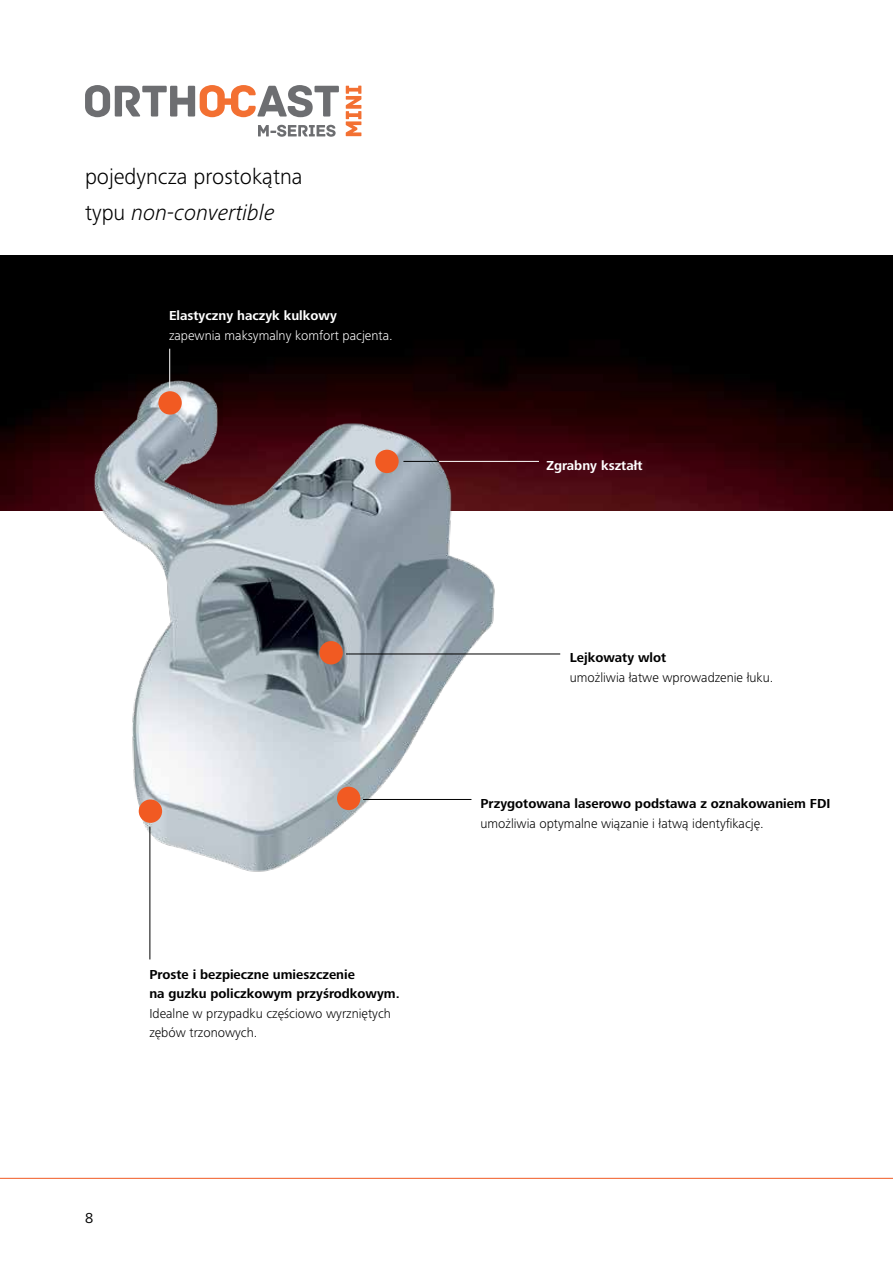
<style>
.page{position:relative;width:893px;height:1263px;background:#fff}
.page>*{position:absolute;margin:0;border:0;box-sizing:border-box;transform-origin:0 0}
.t1{font:300 22.5px/35.5px "Frutiger Next LTW1 G";color:#000}
.t2{font:15px "Frutiger Next LTW1 G";color:#000}
.t3{font:300 13.5px/19.5px "Frutiger Next LTW1 G";color:#000}
.t4{font:700 13.5px/19.5px "Frutiger Next LTW1 G";color:#000}
.t5{font:700 13.5px "Frutiger Next LTW1 G";color:#fff}
.t6{font:300 13.5px "Frutiger Next LTW1 G";color:#fff}
.s1{font-style:italic}
</style>
<div class="page">
<img style="left:0;top:255px;width:893px;height:255px">
<hr style="left:0;top:1178px;width:893px;height:1px;background:#f15a22">
<svg style="left:85px;top:85px;width:254px;height:32px"></svg>
<svg style="left:258px;top:125px;width:78px;height:12px"></svg>
<svg style="left:346px;top:86px;width:15px;height:50px"></svg>
<img style="left:85px;top:355px;width:425px;height:546px">
<hr style="left:150px;top:826px;width:1px;height:133px;background:#000">
<hr style="left:169px;top:349px;width:1px;height:39px;background:#fff">
<hr style="left:363px;top:799px;width:108px;height:1px;background:#000">
<hr style="left:438px;top:461px;width:101px;height:1px;background:#fff">
<hr style="left:403px;top:461px;width:36px;height:1px;background:#000">
<hr style="left:346px;top:654px;width:214px;height:1px;background:#000">
<div style="left:158px;top:391px;width:24px;height:24px;background:#f15a22;border-radius:50%"></div>
<div style="left:375px;top:450px;width:24px;height:23px;background:#f15a22;border-radius:50%"></div>
<div style="left:319px;top:641px;width:24px;height:23px;background:#f15a22;border-radius:50%"></div>
<div style="left:337px;top:787px;width:23px;height:23px;background:#f15a22;border-radius:50%"></div>
<div style="left:139px;top:799px;width:23px;height:24px;background:#f15a22;border-radius:50%"></div>
<h1 class="t1" style="left:85px;top:159px;width:219px">pojedyncza prostokątna typu <span class="s1">non-convertible</span></h1>
<p class="t5" style="left:169px;top:308px;width:169px">Elastyczny haczyk kulkowy</p>
<p class="t6" style="left:169px;top:327px;width:225px">zapewnia maksymalny komfort pacjenta.</p>
<p class="t4" style="left:149px;top:965px;width:252px">Proste i bezpieczne umieszczenie<br>na guzku policzkowym przyśrodkowym.</p>
<p class="t3" style="left:149px;top:1003px;width:243px">Idealne w przypadku częściowo wyrzniętych zębów trzonowych.</p>
<p class="t2" style="left:85px;top:1209px;width:10px">8</p>
<p class="t5" style="left:546px;top:457px;width:98px">Zgrabny kształt</p>
<p class="t4" style="left:570px;top:649px;width:98px">Lejkowaty wlot</p>
<p class="t3" style="left:570px;top:668px;width:205px">umożliwia łatwe wprowadzenie łuku.</p>
<p class="t4" style="left:480px;top:794px;width:351px">Przygotowana laserowo podstawa z oznakowaniem FDI</p>
<p class="t3" style="left:480px;top:813px;width:285px">umożliwia optymalne wiązanie i łatwą identyfikację.</p>
</div>
